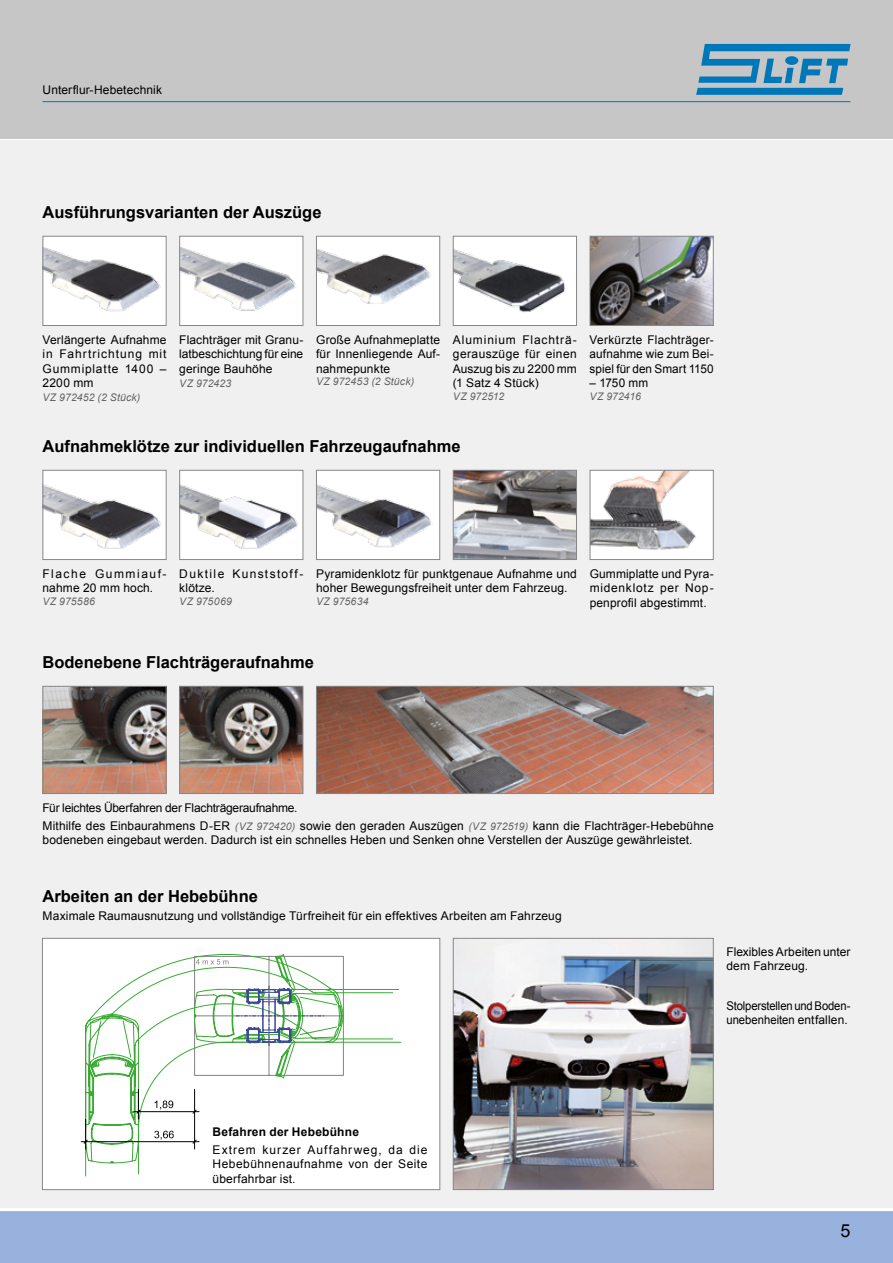
<style>
.page{position:relative;width:893px;height:1263px;background:#fff}
.page>*{position:absolute;margin:0;border:0;box-sizing:border-box;transform-origin:0 0}
.t1{font:18px "Arial";color:#000}
.t2{font:700 16.5px "Arial";color:#000}
.t3{font:12px/14.4px "Arial";letter-spacing:.01em;color:#000;text-align:justify}
.t4{font:12px/14.4px "Arial";letter-spacing:.01em;color:#000;scale:.94 1}
.t5{font:12px/14.4px "Arial";letter-spacing:.12em;color:#000}
.t6{font:12px/14.4px "Arial";letter-spacing:.11em;color:#000}
.t7{font:700 12px "Arial";letter-spacing:.02em;color:#000}
.t8{font:italic 10.5px "Arial";letter-spacing:.01em;color:#646363}
.t9{font:italic 10.5px "Arial";letter-spacing:.03em;color:#646363}
.t10{font:italic 10.5px "Arial";letter-spacing:.035em;color:#646363}
.s1{font-style:italic;font-size:10.5px;color:#646363}
</style>
<div class="page">
<div style="left:0;top:118px;width:893px;height:1102px;background:#f0f0f0"></div>
<div style="left:0;top:1209px;width:893px;height:54px;background:#98b1dd"></div>
<hr style="left:0;top:1208px;width:893px;height:3px;background:#fff">
<hr style="left:0;top:137px;width:893px;height:3px;background:#fff">
<div style="left:0;top:0;width:893px;height:139px;background:#c6c6c6"></div>
<svg style="left:696px;top:44px;width:155px;height:51px"></svg>
<hr style="left:43px;top:101px;width:807px;height:1px;background:#0077b9">
<img style="left:455px;top:472px;width:120px;height:86px">
<div style="left:453px;top:470px;width:124px;height:90px;border:1px solid #878787"></div>
<img style="left:45px;top:238px;width:120px;height:86px">
<div style="left:43px;top:236px;width:124px;height:90px;border:1px solid #878787"></div>
<img style="left:181px;top:238px;width:120px;height:86px">
<div style="left:179px;top:236px;width:124px;height:90px;border:1px solid #878787"></div>
<img style="left:318px;top:238px;width:119px;height:86px">
<div style="left:316px;top:236px;width:124px;height:90px;border:1px solid #878787"></div>
<img style="left:592px;top:238px;width:120px;height:86px">
<div style="left:590px;top:236px;width:124px;height:90px;border:1px solid #878787"></div>
<img style="left:318px;top:472px;width:120px;height:86px">
<div style="left:316px;top:470px;width:124px;height:90px;border:1px solid #878787"></div>
<img style="left:45px;top:472px;width:120px;height:86px">
<div style="left:43px;top:470px;width:124px;height:90px;border:1px solid #878787"></div>
<img style="left:181px;top:472px;width:120px;height:86px">
<div style="left:179px;top:470px;width:124px;height:90px;border:1px solid #878787"></div>
<img style="left:592px;top:472px;width:120px;height:86px">
<div style="left:590px;top:470px;width:124px;height:90px;border:1px solid #878787"></div>
<img style="left:455px;top:238px;width:120px;height:86px">
<div style="left:453px;top:236px;width:124px;height:90px;border:1px solid #878787"></div>
<img style="left:455px;top:955px;width:257px;height:233px">
<div style="left:453px;top:938px;width:261px;height:252px;border:1px solid #878787"></div>
<img style="left:318px;top:688px;width:394px;height:104px">
<div style="left:316px;top:686px;width:398px;height:108px;border:1px solid #878787"></div>
<img style="left:45px;top:688px;width:120px;height:104px">
<div style="left:43px;top:686px;width:124px;height:108px;border:1px solid #878787"></div>
<img style="left:181px;top:688px;width:120px;height:104px">
<div style="left:179px;top:686px;width:124px;height:108px;border:1px solid #878787"></div>
<div style="left:42px;top:938px;width:398px;height:251px;background:#fff"></div>
<svg style="left:85px;top:957px;width:317px;height:220px"></svg>
<hr style="left:194px;top:1089px;width:1px;height:30px;background:#000">
<hr style="left:138px;top:1089px;width:1px;height:30px;background:#000">
<svg style="left:134px;top:1100px;width:65px;height:15px"></svg>
<svg style="left:194px;top:954px;width:150px;height:125px"></svg>
<hr style="left:194px;top:1119px;width:1px;height:30px;background:#000">
<hr style="left:85px;top:1119px;width:1px;height:30px;background:#000">
<svg style="left:81px;top:1131px;width:118px;height:14px"></svg>
<div style="left:42px;top:938px;width:398px;height:252px;border:1px solid #878787"></div>
<p class="t3" style="left:43px;top:82px;width:121px">Unterflur-Hebetechnik</p>
<h2 class="t2" style="left:43px;top:201px;width:281px">Ausführungsvarianten der Auszüge</h2>
<p class="t3" style="left:43px;top:333px;width:126px">Verlängerte Aufnahme in Fahrtrichtung mit Gummiplatte 1400 – 2200 mm</p>
<p class="t8" style="left:43px;top:391px;width:99px">VZ 972452 (2 Stück)</p>
<p class="t3" style="left:179px;top:333px;width:126px">Flachträger mit Granu&shy;latbeschichtung für eine geringe Bauhöhe</p>
<p class="t8" style="left:179px;top:377px;width:53px">VZ 972423</p>
<p class="t3" style="left:316px;top:333px;width:126px">Große Aufnahmeplatte für Innenliegende Auf&shy;nahmepunkte</p>
<p class="t8" style="left:316px;top:375px;width:100px">VZ 972453 (2 Stück)</p>
<p class="t3" style="left:453px;top:333px;width:126px">Aluminium Flachträ&shy;gerauszüge für einen Auszug bis zu 2200 mm (1 Satz 4 Stück)</p>
<p class="t8" style="left:453px;top:389px;width:53px">VZ 972512</p>
<p class="t3" style="left:590px;top:333px;width:126px">Verkürzte Flachträger&shy;aufnahme wie zum Bei&shy;spiel für den Smart 1150</p>
<p class="t3" style="left:590px;top:376px;width:60px">– 1750 mm</p>
<p class="t8" style="left:590px;top:389px;width:53px">VZ 972416</p>
<h2 class="t2" style="left:43px;top:435px;width:420px">Aufnahmeklötze zur individuellen Fahrzeugaufnahme</h2>
<p class="t5" style="left:43px;top:567px;width:126px">Flache Gummiauf&shy;nahme 20 mm hoch.</p>
<p class="t8" style="left:43px;top:594px;width:54px">VZ 975586</p>
<p class="t6" style="left:179px;top:567px;width:126px">Duktile Kunststoff&shy;klötze.</p>
<p class="t10" style="left:179px;top:594px;width:54px">VZ 975069</p>
<p class="t3" style="left:316px;top:567px;width:262px">Pyramidenklotz für punktgenaue Aufnahme und hoher Bewegungsfreiheit unter dem Fahrzeug.</p>
<p class="t9" style="left:316px;top:594px;width:54px">VZ 975634</p>
<p class="t3" style="left:590px;top:567px;width:126px">Gummiplatte und Pyra&shy;midenklotz per Nop&shy;penprofil abgestimmt.</p>
<h2 class="t2" style="left:43px;top:651px;width:273px">Bodenebene Flachträgeraufnahme</h2>
<p class="t3" style="left:43px;top:799px;width:673px;line-height:18px">Für leichtes Überfahren der Flachträgeraufnahme.<br>Mithilfe des Einbaurahmens D-ER <span class="s1">(VZ 972420)</span> sowie den geraden Auszügen <span class="s1">(VZ 972519)</span> kann die Flachträger-Hebebühne</p>
<p class="t3" style="left:43px;top:833px;width:651px">bodeneben eingebaut werden. Dadurch ist ein schnelles Heben und Senken ohne Verstellen der Auszüge gewährleistet.</p>
<h2 class="t2" style="left:43px;top:885px;width:217px">Arbeiten an der Hebebühne</h2>
<p class="t3" style="left:43px;top:909px;width:521px">Maximale Raumausnutzung und vollständige Türfreiheit für ein effektives Arbeiten am Fahrzeug</p>
<p class="t3" style="left:726px;top:945px;width:126px">Flexibles Arbeiten unter dem Fahrzeug.</p>
<p class="t4" style="left:726px;top:999px;width:133px">Stolperstellen und Boden&shy;unebenheiten entfallen.</p>
<p class="t7" style="left:213px;top:1124px;width:148px">Befahren der Hebebühne</p>
<p class="t3" style="left:213px;top:1143px;width:216px">Extrem kurzer Auffahrweg, da die Hebebühnenaufnahme von der Seite überfahrbar ist.</p>
<h1 class="t1" style="left:840px;top:1219px;width:12px">5</h1>
</div>
